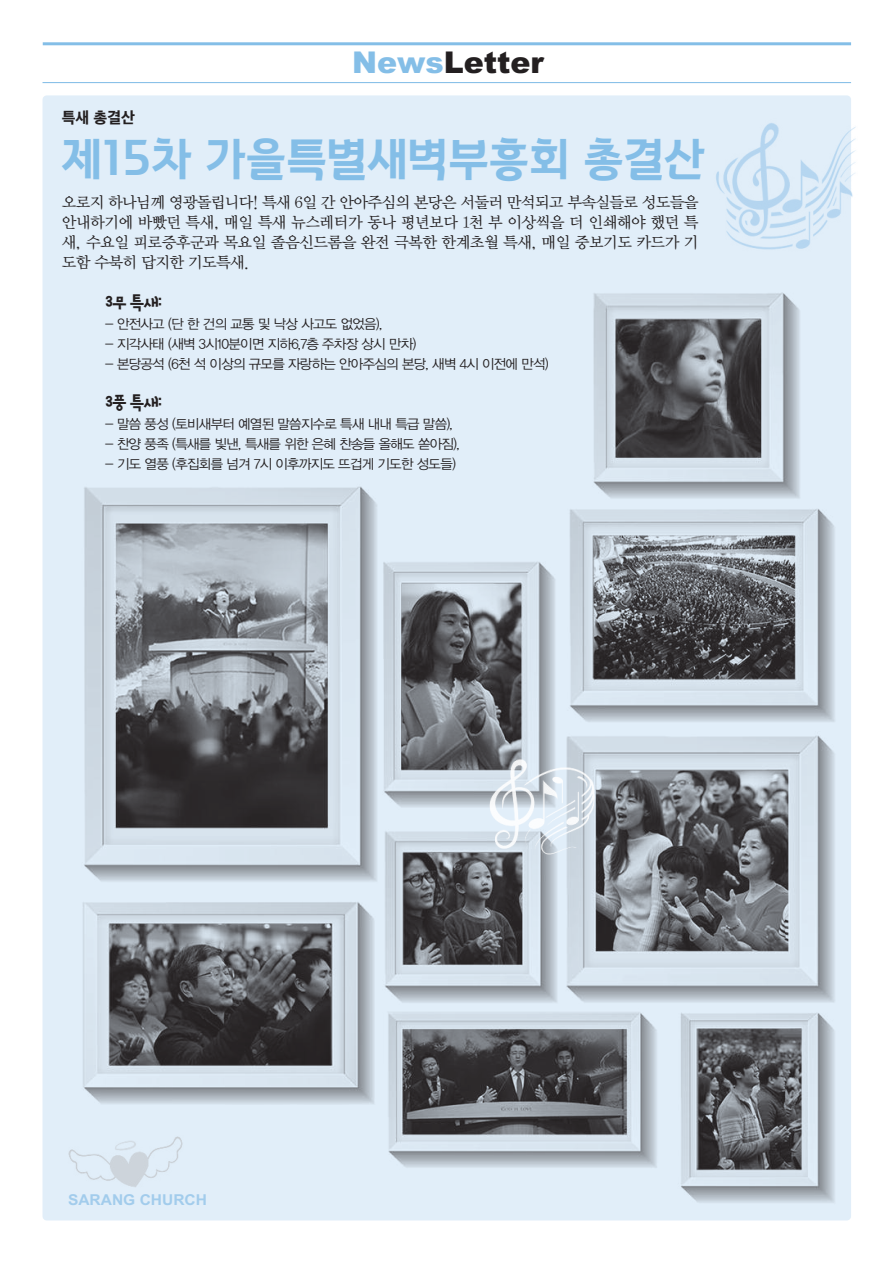
<style>
.page{position:relative;width:893px;height:1263px;background:#fff}
.page>*{position:absolute;margin:0;border:0;box-sizing:border-box;transform-origin:0 0}
.t1{font:45px "KHNPH Dotf B";color:#84bee7}
.t2{font:900 30px "Arial";color:#231f20}
.t3{font:18px "SD Daltokki c Bd";letter-spacing:-.05em;color:#231f20}
.t4{font:15.75px/20px "YDVY Mj O Std 13";letter-spacing:-.04em;color:#231f20;text-align:justify}
.t5{font:700 15px "Arial";color:#a2ccec;scale:1.04 1}
.t6{font:15px "SD Gothic Neoa h Ex Bd";color:#231f20}
.t7{font:13.5px "YDVYGO Std 12";letter-spacing:-.05em;color:#231f20}
.s1{color:#84bee7}
</style>
<div class="page">
<hr style="left:43px;top:42px;width:808px;height:3px;background:#84bee7">
<hr style="left:43px;top:82px;width:808px;height:1px;background:#84bee7">
<div style="left:43px;top:95px;width:808px;height:1125px;background:#e1eef9;border-radius:4px"></div>
<img style="left:83px;top:292px;width:768px;height:928px">
<img style="left:716px;top:123px;width:140px;height:127px">
<img style="left:448px;top:741px;width:152px;height:132px">
<img style="left:68px;top:1129px;width:123px;height:69px">
<h2 class="t2" style="left:352px;top:45px;width:193px"><span class="s1">News</span>Letter</h2>
<p class="t6" style="left:62px;top:109px;width:75px">특새 총결산</p>
<h1 class="t1" style="left:62px;top:136px;width:645px">제15차 가을특별새벽부흥회 총결산</h1>
<p class="t4" style="left:62px;top:193px;width:638px">오로지 하나님께 영광돌립니다! 특새 6일 간 안아주심의 본당은 서둘러 만석되고 부속실들로 성도들을 안내하기에 바빴던 특새, 매일 특새 뉴스레터가 동나 평년보다 1천 부 이상씩을 더 인쇄해야 했던 특 새, 수요일 피로증후군과 목요일 졸음신드롬을 완전 극복한 한계초월 특새, 매일 중보기도 카드가 기 도함 수북히 답지한 기도특새.</p>
<h3 class="t3" style="left:105px;top:294px;width:58px">3무 특새:</h3>
<p class="t7" style="left:105px;top:318px;width:279px">- 안전사고 (단 한 건의 교통 및 낙상 사고도 없었음),</p>
<p class="t7" style="left:105px;top:338px;width:313px">- 지각사태 (새벽 3시10분이면 지하6,7층 주차장 상시 만차)</p>
<p class="t7" style="left:105px;top:357px;width:445px">- 본당공석 (6천 석 이상의 규모를 자랑하는 안아주심의 본당, 새벽 4시 이전에 만석)</p>
<h3 class="t3" style="left:105px;top:394px;width:58px">3풍 특새:</h3>
<p class="t7" style="left:105px;top:417px;width:349px">- 말씀 풍성 (토비새부터 예열된 말씀지수로 특새 내내 특급 말씀),</p>
<p class="t7" style="left:105px;top:437px;width:356px">- 찬양 풍족 (특새를 빛낸, 특새를 위한 은혜 찬송들 올해도 쏟아짐),</p>
<p class="t7" style="left:105px;top:457px;width:352px">- 기도 열풍 (후집회를 넘겨 7시 이후까지도 뜨겁게 기도한 성도들)</p>
<p class="t5" style="left:68px;top:1191px;width:135px">SARANG CHURCH</p>
</div>
